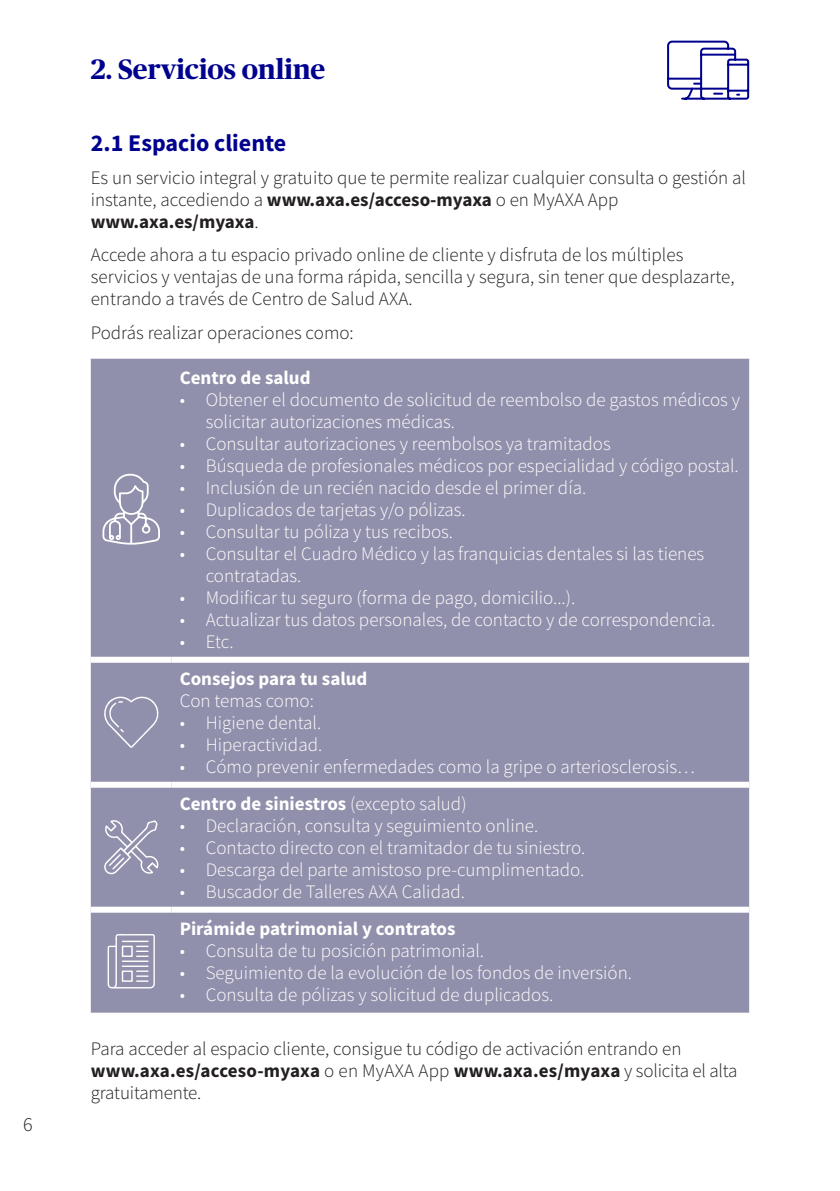
<style>
.page{position:relative;width:840px;height:1191px;background:#fff}
.page>*{position:absolute;margin:0;border:0;box-sizing:border-box;transform-origin:0 0}
.t1{font:700 28px "Publico Headline";color:#00008f}
.t2{font:700 24px "Source Sans Pro";color:#00008f}
.t3{font:300 20px "Source Sans Pro";color:#231f20}
.t4{font:300 19px/22px "Source Sans Pro";color:#fff}
.t5{font:300 19px/22px "Source Sans Pro";color:#231f20}
.t6{font:700 19px "Source Sans Pro";color:#fff}
.s1{font-weight:700}
</style>
<div class="page">
<div style="left:91px;top:359px;width:657px;height:653px;background:#9190ac"></div>
<div style="left:91px;top:657px;width:80px;height:6px;background:#fff"></div>
<div style="left:171px;top:657px;width:577px;height:6px;background:#fff"></div>
<div style="left:91px;top:781px;width:80px;height:6px;background:#fff"></div>
<div style="left:171px;top:781px;width:577px;height:6px;background:#fff"></div>
<div style="left:91px;top:906px;width:80px;height:6px;background:#fff"></div>
<div style="left:171px;top:906px;width:577px;height:6px;background:#fff"></div>
<svg style="left:101px;top:473px;width:60px;height:73px;background:#a5a4bb"></svg>
<svg style="left:102px;top:694px;width:57px;height:54px;background:#9b9ab3"></svg>
<svg style="left:103px;top:818px;width:57px;height:57px;background:#a3a2b9"></svg>
<svg style="left:107px;top:933px;width:48px;height:55px"></svg>
<svg style="left:667px;top:40px;width:82px;height:60px"></svg>
<p class="t3" style="left:23px;top:1112px;width:11px">6</p>
<h1 class="t1" style="left:91px;top:49px;width:236px">2. Servicios online</h1>
<p class="t2" style="left:91px;top:126px;width:197px">2.1 Espacio cliente</p>
<p class="t5" style="left:91px;top:167px;width:656px">Es un servicio integral y gratuito que te permite realizar cualquier consulta o gestión al instante, accediendo a <span class="s1">www.axa.es/acceso-myaxa</span> o en MyAXA App <span class="s1">www.axa.es/myaxa</span>.</p>
<p class="t5" style="left:91px;top:244px;width:644px">Accede ahora a tu espacio privado online de cliente y disfruta de los múltiples servicios y ventajas de una forma rápida, sencilla y segura, sin tener que desplazarte, entrando a través de Centro de Salud AXA.</p>
<p class="t5" style="left:91px;top:321px;width:264px">Podrás realizar operaciones como:</p>
<p class="t6" style="left:179px;top:365px;width:132px">Centro de salud</p>
<p class="t4" style="left:205px;top:389px;width:535px;text-indent:-26px">• Obtener el documento de solicitud de reembolso de gastos médicos y solicitar autorizaciones médicas.</p>
<p class="t4" style="left:179px;top:433px;width:432px">• Consultar autorizaciones y reembolsos ya tramitados</p>
<p class="t4" style="left:179px;top:455px;width:560px">• Búsqueda de profesionales médicos por especialidad y código postal.</p>
<p class="t4" style="left:179px;top:477px;width:408px">• Inclusión de un recién nacido desde el primer día.</p>
<p class="t4" style="left:179px;top:499px;width:287px">• Duplicados de tarjetas y/o pólizas.</p>
<p class="t4" style="left:179px;top:521px;width:275px">• Consultar tu póliza y tus recibos.</p>
<p class="t4" style="left:205px;top:543px;width:500px;text-indent:-26px">• Consultar el Cuadro Médico y las franquicias dentales si las tienes contratadas.</p>
<p class="t4" style="left:179px;top:587px;width:397px">• Modificar tu seguro (forma de pago, domicilio...).</p>
<p class="t4" style="left:179px;top:609px;width:537px">• Actualizar tus datos personales, de contacto y de correspondencia.</p>
<p class="t4" style="left:179px;top:631px;width:55px">• Etc.</p>
<p class="t6" style="left:179px;top:666px;width:189px">Consejos para tu salud</p>
<p class="t4" style="left:179px;top:690px;width:136px">Con temas como:</p>
<p class="t4" style="left:179px;top:712px;width:143px">• Higiene dental.</p>
<p class="t4" style="left:179px;top:734px;width:144px">• Hiperactividad.</p>
<p class="t4" style="left:179px;top:748px;width:516px;line-height:37px">• Cómo prevenir enfermedades como la gripe o arteriosclerosis…<br><span class="s1">Centro de siniestros</span> (excepto salud)</p>
<p class="t4" style="left:179px;top:815px;width:360px">• Declaración, consulta y seguimiento online.</p>
<p class="t4" style="left:179px;top:837px;width:407px">• Contacto directo con el tramitador de tu siniestro.</p>
<p class="t4" style="left:179px;top:859px;width:406px">• Descarga del parte amistoso pre-cumplimentado.</p>
<p class="t4" style="left:179px;top:881px;width:286px">• Buscador de Talleres AXA Calidad.</p>
<p class="t6" style="left:179px;top:916px;width:277px">Pirámide patrimonial y contratos</p>
<p class="t4" style="left:179px;top:940px;width:305px">• Consulta de tu posición patrimonial.</p>
<p class="t4" style="left:179px;top:962px;width:453px">• Seguimiento de la evolución de los fondos de inversión.</p>
<p class="t4" style="left:179px;top:984px;width:375px">• Consulta de pólizas y solicitud de duplicados.</p>
<p class="t5" style="left:91px;top:1037px;width:648px">Para acceder al espacio cliente, consigue tu código de activación entrando en <span class="s1">www.axa.es/acceso-myaxa</span> o en MyAXA App <span class="s1">www.axa.es/myaxa</span> y solicita el alta gratuitamente.</p>
</div>
